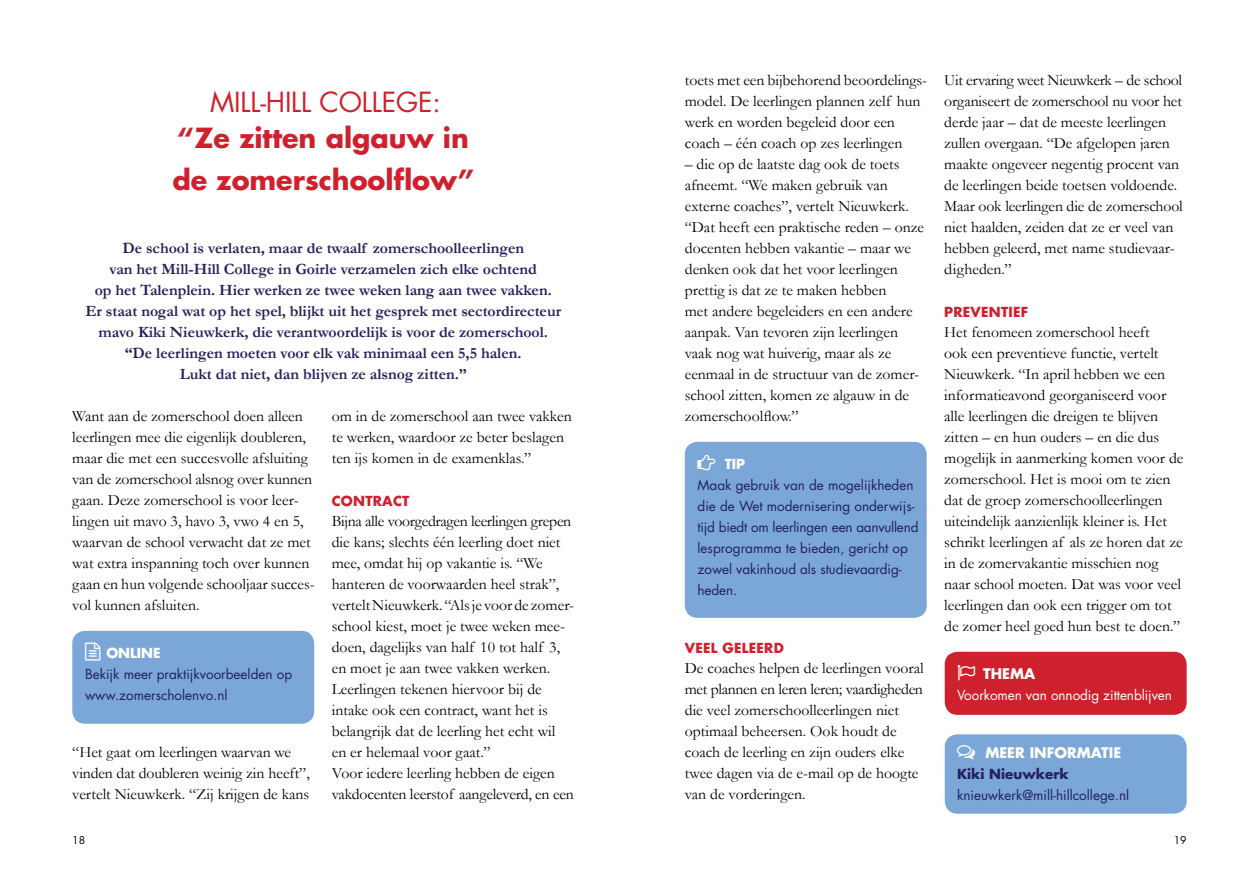
<style>
.page{position:relative;width:1259px;height:893px;background:#fff}
.page>*{position:absolute;margin:0;border:0;box-sizing:border-box;transform-origin:0 0}
.t1{font:700 27px/42px "Futura";color:#cf202d}
.t2{font:27px "Futura";letter-spacing:-.005em;color:#cf202d}
.t3{font:15.75px/21px "Garamond";color:#000}
.t4{font:700 15.75px/21px "Garamond";color:#24205b;text-align:center}
.t5{font:700 14.25px "Futura";color:#fff}
.t6{font:13.5px/21px "Futura";color:#24205b}
.t7{font:13.5px "Futura";letter-spacing:-.005em;color:#fff}
.t8{font:700 13.5px "Futura";letter-spacing:.02em;color:#cf202d}
.t9{font:700 13.5px "Futura";color:#24205b}
.t10{font:700 13.5px "Futura";color:#fff}
.t11{font:10.5px "Futura";color:#000}
</style>
<div class="page">
<div style="left:944px;top:652px;width:242px;height:63px;background:#cf202d;border-radius:13px"></div>
<div style="left:944px;top:734px;width:242px;height:80px;background:#7ba6d8;border-radius:13px"></div>
<div style="left:685px;top:442px;width:241px;height:176px;background:#7ba6d8;border-radius:13px"></div>
<div style="left:72px;top:631px;width:242px;height:93px;background:#7ba6d8;border-radius:13px"></div>
<h1 class="t2" style="left:210px;top:83px;width:232px">MILL-HILL COLLEGE:</h1>
<h1 class="t1" style="left:172px;top:116px;width:303px">“Ze zitten algauw in de zomerschoolflow”</h1>
<p class="t4" style="left:85px;top:237px;width:477px">De school is verlaten, maar de twaalf zomerschoolleerlingen<br>van het Mill-Hill College in Goirle verzamelen zich elke ochtend<br>op het Talenplein. Hier werken ze twee weken lang aan twee vakken.<br>Er staat nogal wat op het spel, blijkt uit het gesprek met sectordirecteur mavo Kiki Nieuwkerk, die verantwoordelijk is voor de zomerschool. “De leerlingen moeten voor elk vak minimaal een 5,5 halen.<br>Lukt dat niet, dan blijven ze alsnog zitten.”</p>
<p class="t3" style="left:72px;top:405px;width:244px">Want aan de zomerschool doen alleen leerlingen mee die eigenlijk doubleren, maar die met een succesvolle afsluiting van de zomerschool alsnog over kunnen gaan. Deze zomerschool is voor leer&shy;lingen uit mavo 3, havo 3, vwo 4 en 5, waarvan de school verwacht dat ze met wat extra inspanning toch over kunnen gaan en hun volgende schooljaar succes&shy;vol kunnen afsluiten.</p>
<p class="t10" style="left:106px;top:643px;width:56px">ONLINE</p>
<p class="t6" style="left:85px;top:663px;width:209px">Bekijk meer praktijkvoorbeelden op www.zomerscholenvo.nl</p>
<p class="t3" style="left:332px;top:405px;width:241px">om in de zomerschool aan twee vakken te werken, waardoor ze beter beslagen ten ijs komen in de examenklas.”</p>
<p class="t8" style="left:332px;top:492px;width:79px">CONTRACT</p>
<p class="t3" style="left:332px;top:510px;width:244px">Bijna alle voorgedragen leerlingen grepen die kans; slechts één leerling doet niet mee, omdat hij op vakantie is. “We hanteren de voorwaarden heel strak”, vertelt Nieuwkerk. “Als je voor de zomer&shy;school kiest, moet je twee weken mee&shy;doen, dagelijks van half 10 tot half 3, en moet je aan twee vakken werken.<br>Leerlingen tekenen hiervoor bij de intake ook een contract, want het is belangrijk dat de leerling het echt wil<br>en er helemaal voor gaat.”<br>Voor iedere leerling hebben de eigen vakdocenten leerstof aangeleverd, en een</p>
<p class="t3" style="left:72px;top:741px;width:239px">“Het gaat om leerlingen waarvan we vinden dat doubleren weinig zin heeft”, vertelt Nieuwkerk. “Zij krijgen de kans</p>
<p class="t3" style="left:685px;top:69px;width:244px">toets met een bijbehorend beoordelings&shy;model. De leerlingen plannen zelf hun werk en worden begeleid door een coach – één coach op zes leerlingen</p>
<p class="t3" style="left:685px;top:153px;width:241px">– die op de laatste dag ook de toets afneemt. “We maken gebruik van externe coaches”, vertelt Nieuwkerk. “Dat heeft een praktische reden – onze docenten hebben vakantie – maar we denken ook dat het voor leerlingen prettig is dat ze te maken hebben<br>met andere begeleiders en een andere aanpak. Van tevoren zijn leerlingen vaak nog wat huiverig, maar als ze eenmaal in de structuur van de zomer&shy;school zitten, komen ze algauw in de zomerschoolflow.”</p>
<p class="t10" style="left:724px;top:454px;width:22px">TIP</p>
<p class="t6" style="left:697px;top:474px;width:222px">Maak gebruik van de mogelijkheden die de Wet modernisering onderwijs&shy;tijd biedt om leerlingen een aanvullend lesprogramma te bieden, gericht op zowel vakinhoud als studievaardig&shy;heden.</p>
<p class="t8" style="left:685px;top:639px;width:101px">VEEL GELEERD</p>
<p class="t3" style="left:685px;top:657px;width:240px">De coaches helpen de leerlingen vooral met plannen en leren leren; vaardigheden die veel zomerschoolleerlingen niet optimaal beheersen. Ook houdt de coach de leerling en zijn ouders elke twee dagen via de e-mail op de hoogte van de vorderingen.</p>
<p class="t3" style="left:944px;top:69px;width:240px">Uit ervaring weet Nieuwkerk – de school organiseert de zomerschool nu voor het derde jaar – dat de meeste leerlingen zullen overgaan. “De afgelopen jaren maakte ongeveer negentig procent van de leerlingen beide toetsen voldoende.<br>Maar ook leerlingen die de zomerschool niet haalden, zeiden dat ze er veel van hebben geleerd, met name studievaar&shy;digheden.”</p>
<p class="t8" style="left:944px;top:303px;width:85px">PREVENTIEF</p>
<p class="t3" style="left:944px;top:321px;width:241px">Het fenomeen zomerschool heeft<br>ook een preventieve functie, vertelt Nieuwkerk. “In april hebben we een informatieavond georganiseerd voor alle leerlingen die dreigen te blijven zitten – en hun ouders – en die dus mogelijk in aanmerking komen voor de zomerschool. Het is mooi om te zien dat de groep zomerschoolleerlingen uiteindelijk aanzienlijk kleiner is. Het schrikt leerlingen af als ze horen dat ze in de zomervakantie misschien nog naar school moeten. Dat was voor veel leerlingen dan ook een trigger om tot de zomer heel goed hun best te doen.”</p>
<p class="t5" style="left:983px;top:664px;width:54px">THEMA</p>
<p class="t7" style="left:957px;top:686px;width:216px">Voorkomen van onnodig zittenblijven</p>
<p class="t5" style="left:985px;top:743px;width:137px">MEER INFORMATIE</p>
<p class="t9" style="left:957px;top:765px;width:113px">Kiki Nieuwkerk</p>
<p class="t6" style="left:957px;top:785px;width:174px">knieuwkerk@mill-hillcollege.nl</p>
<p class="t11" style="left:72px;top:833px;width:14px">18</p>
<p class="t11" style="left:1173px;top:833px;width:14px">19</p>
</div>
